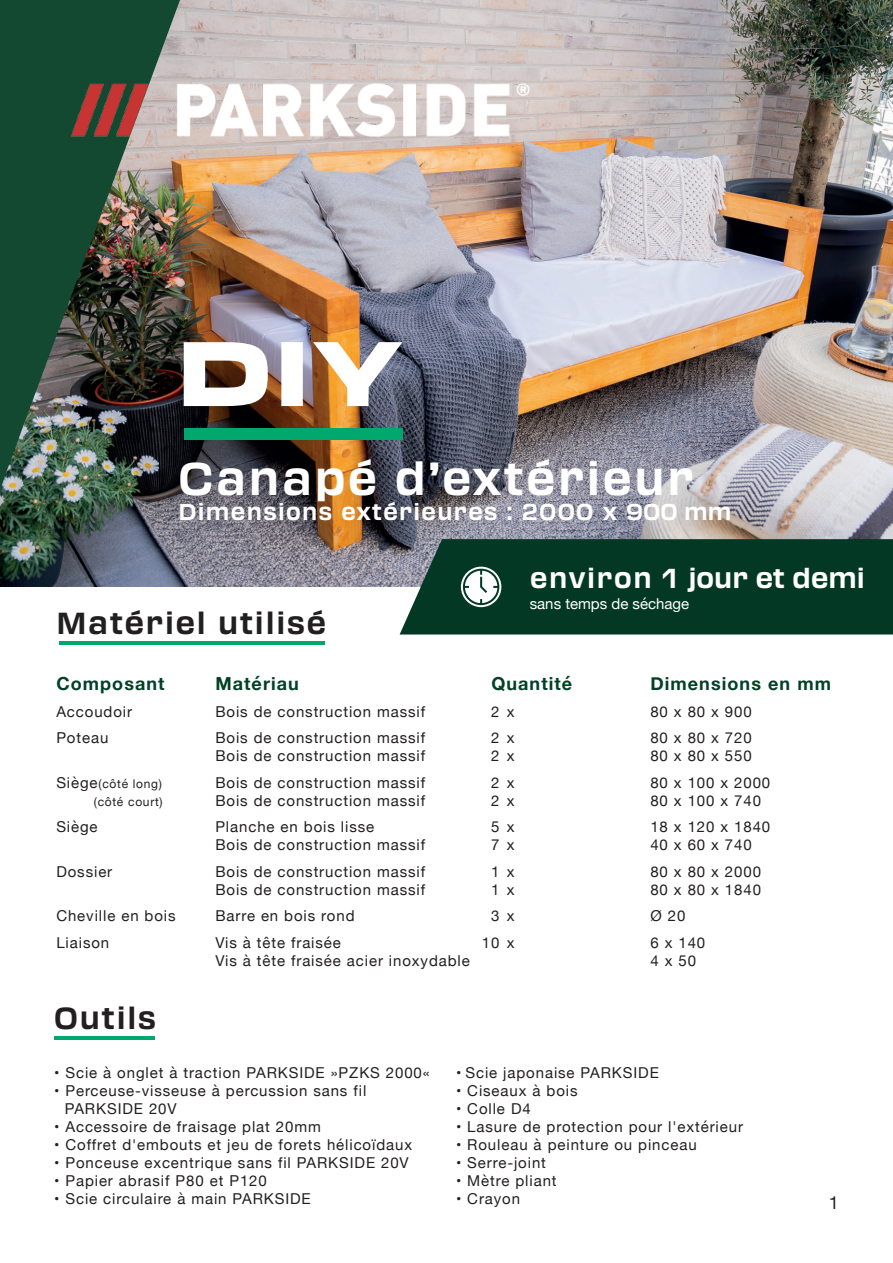
<style>
.page{position:relative;width:893px;height:1263px;background:#fff}
.page>*{position:absolute;margin:0;border:0;box-sizing:border-box;transform-origin:0 0}
.t1{font:900 expanded 90px "Transducer";color:#fff}
.t2{font:700 45px "Transducer";letter-spacing:.06em;color:#fff}
.t3{font:700 30px "Transducer";letter-spacing:.06em;color:#231f20}
.t4{font:700 27px "Transducer";color:#fff}
.t5{font:700 22.5px "Transducer";letter-spacing:.06em;color:#fff}
.t6{font:700 18px "Helvetica Neue";letter-spacing:.06em;color:#014124}
.t7{font:18px "Helvetica Neue";color:#231f20}
.t8{font:15px/18px "Helvetica Neue";letter-spacing:.06em;color:#231f20}
.t9{font:15px "Helvetica Neue";color:#fff}
.t10{font:12px "Helvetica Neue";letter-spacing:.06em;color:#231f20}
.s1{font-size:15px}
</style>
<div class="page">
<img style="left:0;top:0;width:893px;height:587px">
<img style="left:0;top:0;width:180px;height:489px">
<img style="left:64px;top:68px;width:474px;height:85px">
<div style="left:184px;top:428px;width:219px;height:11px;background:#00a86d"></div>
<hr style="left:59px;top:641px;width:265px;height:3px;background:#00a86d">
<div style="left:400px;top:539px;width:493px;height:95px;background:#033824"></div>
<svg style="left:461px;top:567px;width:40px;height:40px"></svg>
<hr style="left:54px;top:1036px;width:101px;height:3px;background:#00a86d">
<h1 class="t1" style="left:179px;top:304px;width:225px">DIY</h1>
<h2 class="t2" style="left:179px;top:447px;width:517px">Canapé d’extérieur</h2>
<h3 class="t5" style="left:179px;top:496px;width:554px">Dimensions extérieures : 2000 x 900 mm</h3>
<h3 class="t3" style="left:56px;top:602px;width:271px">Matériel utilisé</h3>
<h3 class="t4" style="left:530px;top:559px;width:336px">environ 1 jour et demi</h3>
<p class="t9" style="left:530px;top:592px;width:161px">sans temps de séchage</p>
<p class="t6" style="left:56px;top:670px;width:110px">Composant</p>
<p class="t6" style="left:215px;top:670px;width:85px">Matériau</p>
<p class="t6" style="left:491px;top:670px;width:82px">Quantité</p>
<p class="t6" style="left:650px;top:670px;width:182px">Dimensions en mm</p>
<p class="t8" style="left:56px;top:703px;width:77px">Accoudoir</p>
<p class="t8" style="left:215px;top:703px;width:211px">Bois de construction massif</p>
<p class="t8" style="left:491px;top:703px;width:25px">2 x</p>
<p class="t8" style="left:650px;top:703px;width:103px">80 x 80 x 900</p>
<p class="t8" style="left:56px;top:730px;width:54px">Poteau</p>
<p class="t8" style="left:215px;top:730px;width:211px">Bois de construction massif</p>
<p class="t8" style="left:491px;top:730px;width:25px">2 x</p>
<p class="t8" style="left:650px;top:730px;width:103px">80 x 80 x 720</p>
<p class="t8" style="left:215px;top:748px;width:211px">Bois de construction massif</p>
<p class="t8" style="left:491px;top:748px;width:25px">2 x</p>
<p class="t8" style="left:650px;top:748px;width:103px">80 x 80 x 550</p>
<p class="t10" style="left:56px;top:775px;width:107px"><span class="s1">Siège</span>(côté long)</p>
<p class="t8" style="left:215px;top:774px;width:211px">Bois de construction massif</p>
<p class="t8" style="left:491px;top:774px;width:25px">2 x</p>
<p class="t8" style="left:650px;top:774px;width:121px">80 x 100 x 2000</p>
<p class="t10" style="left:94px;top:793px;width:70px">(côté court)</p>
<p class="t8" style="left:215px;top:792px;width:211px">Bois de construction massif</p>
<p class="t8" style="left:491px;top:792px;width:25px">2 x</p>
<p class="t8" style="left:650px;top:792px;width:112px">80 x 100 x 740</p>
<p class="t8" style="left:56px;top:819px;width:43px">Siège</p>
<p class="t8" style="left:215px;top:819px;width:160px">Planche en bois lisse</p>
<p class="t8" style="left:491px;top:819px;width:25px">5 x</p>
<p class="t8" style="left:650px;top:819px;width:121px">18 x 120 x 1840</p>
<p class="t8" style="left:215px;top:837px;width:211px">Bois de construction massif</p>
<p class="t8" style="left:491px;top:837px;width:25px">7 x</p>
<p class="t8" style="left:650px;top:837px;width:103px">40 x 60 x 740</p>
<p class="t8" style="left:56px;top:863px;width:57px">Dossier</p>
<p class="t8" style="left:215px;top:863px;width:211px">Bois de construction massif</p>
<p class="t8" style="left:491px;top:863px;width:25px">1 x</p>
<p class="t8" style="left:650px;top:863px;width:112px">80 x 80 x 2000</p>
<p class="t8" style="left:215px;top:881px;width:211px">Bois de construction massif</p>
<p class="t8" style="left:491px;top:881px;width:25px">1 x</p>
<p class="t8" style="left:650px;top:881px;width:112px">80 x 80 x 1840</p>
<p class="t8" style="left:56px;top:908px;width:121px">Cheville en bois</p>
<p class="t8" style="left:215px;top:908px;width:141px">Barre en bois rond</p>
<p class="t8" style="left:491px;top:908px;width:25px">3 x</p>
<p class="t8" style="left:650px;top:908px;width:36px">Ø 20</p>
<p class="t8" style="left:56px;top:934px;width:54px">Liaison</p>
<p class="t8" style="left:215px;top:934px;width:127px">Vis à tête fraisée</p>
<p class="t8" style="left:482px;top:934px;width:34px">10 x</p>
<p class="t8" style="left:650px;top:934px;width:56px">6 x 140</p>
<p class="t8" style="left:215px;top:952px;width:256px">Vis à tête fraisée acier inoxydable</p>
<p class="t8" style="left:650px;top:952px;width:47px">4 x 50</p>
<h3 class="t3" style="left:54px;top:997px;width:103px">Outils</h3>
<p class="t8" style="left:54px;top:1064px;width:377px">• Scie à onglet à traction PARKSIDE »PZKS 2000«</p>
<p class="t8" style="left:65px;top:1082px;width:303px;text-indent:-11px">• Perceuse-visseuse à percussion sans fil<br>PARKSIDE 20V</p>
<p class="t8" style="left:54px;top:1118px;width:268px">• Accessoire de fraisage plat 20mm</p>
<p class="t8" style="left:54px;top:1136px;width:359px">• Coffret d'embouts et jeu de forets hélicoïdaux</p>
<p class="t8" style="left:54px;top:1154px;width:356px">• Ponceuse excentrique sans fil PARKSIDE 20V</p>
<p class="t8" style="left:54px;top:1172px;width:214px">• Papier abrasif P80 et P120</p>
<p class="t8" style="left:54px;top:1190px;width:258px">• Scie circulaire à main PARKSIDE</p>
<p class="t8" style="left:456px;top:1064px;width:204px">• Scie japonaise PARKSIDE</p>
<p class="t8" style="left:456px;top:1082px;width:123px">• Ciseaux à bois</p>
<p class="t8" style="left:456px;top:1100px;width:76px">• Colle D4</p>
<p class="t8" style="left:456px;top:1118px;width:288px">• Lasure de protection pour l'extérieur</p>
<p class="t8" style="left:456px;top:1136px;width:242px">• Rouleau à peinture ou pinceau</p>
<p class="t8" style="left:456px;top:1154px;width:91px">• Serre-joint</p>
<p class="t8" style="left:456px;top:1172px;width:102px">• Mètre pliant</p>
<p class="t8" style="left:456px;top:1190px;width:66px">• Crayon</p>
<p class="t7" style="left:829px;top:1189px;width:12px">1</p>
</div>
